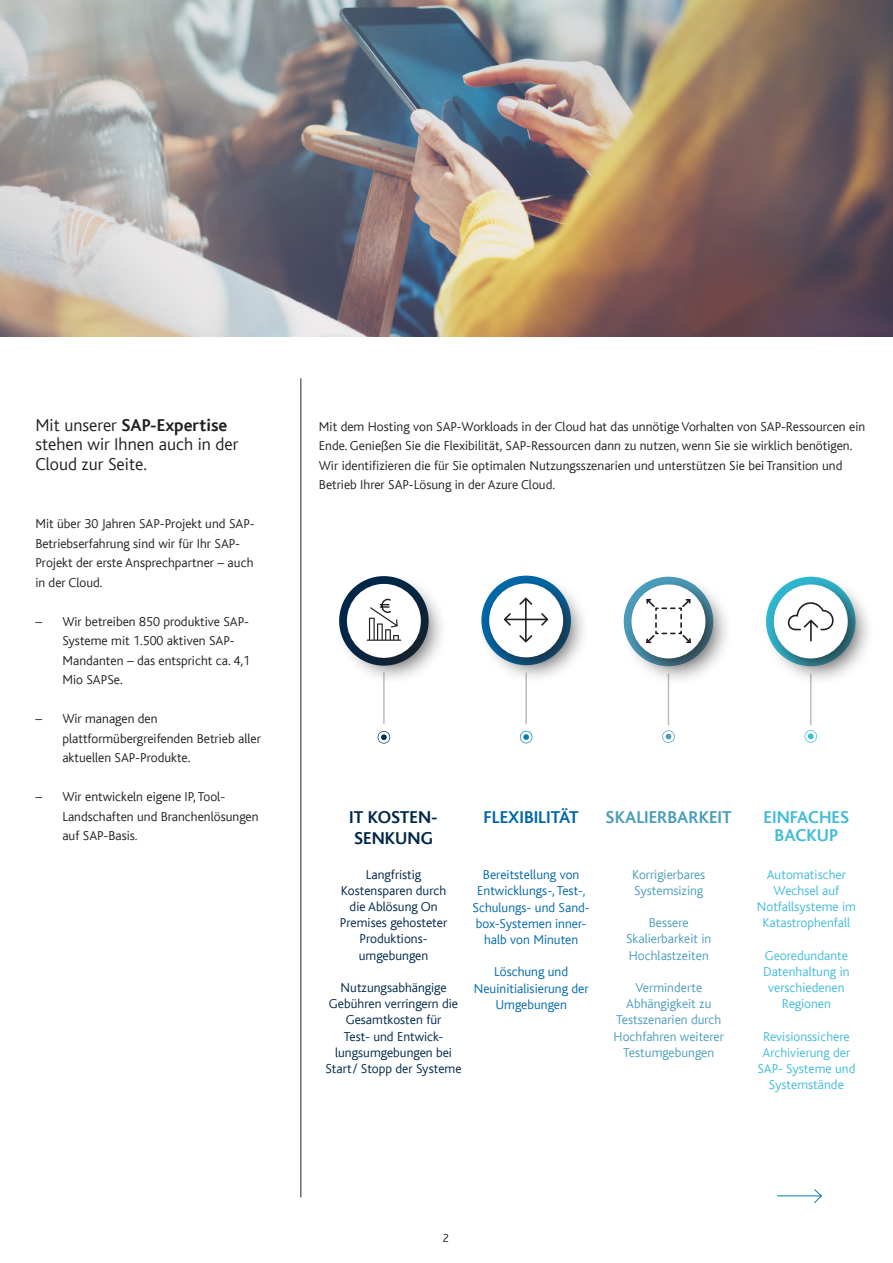
<style>
.page{position:relative;width:893px;height:1263px;background:#fff}
.page>*{position:absolute;margin:0;border:0;box-sizing:border-box;transform-origin:0 0}
.Bullets_grau{font:300 18px/19.5px "Bliss";color:#231f20}
.t1{font:700 18px/21.6px "Bliss";color:#002749}
.t2{font:700 18px/18px "Bliss";color:#42bbd9;text-align:center}
.t3{font:700 18px "Bliss";color:#4c9dbc}
.t4{font:700 18px "Bliss";color:#0068a9}
.Bullets_grau-2{font:300 13.5px/19.5px "Bliss";color:#231f20}
.t5{font:300 13.5px/16.2px "Bliss";color:#002749;text-align:center}
.t6{font:300 13.5px/16.2px "Bliss";color:#42bbd9;text-align:center}
.t7{font:300 13.5px/16.2px "Bliss";color:#4c9dbc;text-align:center}
.t8{font:300 13.5px/16.2px "Bliss";color:#0068a9;text-align:center}
.Fliesstext_grau{font:300 13.5px/19.5px "Bliss";color:#231f20}
.t9{font:300 12px "Bliss";color:#231f20}
.s1{font-weight:700}
</style>
<div class="page">
<hr style="left:777px;top:1195px;width:44px;height:1px;background:#0779b5">
<svg style="left:814px;top:1189px;width:8px;height:14px"></svg>
<hr style="left:301px;top:378px;width:1px;height:819px;background:#231f20">
<svg style="left:378px;top:731px;width:12px;height:12px"></svg>
<hr style="left:383px;top:672px;width:2px;height:52px;background:#bcbdc0">
<div style="left:337px;top:574px;width:110px;height:110px;background:#231f20;opacity:.75"></div>
<div style="left:347px;top:584px;width:74px;height:74px;background:#fff;border-radius:50%"></div>
<svg style="left:520px;top:731px;width:12px;height:12px"></svg>
<hr style="left:525px;top:672px;width:2px;height:52px;background:#bcbdc0">
<div style="left:480px;top:574px;width:110px;height:110px;background:#231f20;opacity:.75"></div>
<div style="left:489px;top:583px;width:74px;height:74px;background:#fff;border-radius:50%"></div>
<svg style="left:662px;top:730px;width:13px;height:13px"></svg>
<hr style="left:668px;top:673px;width:1px;height:52px;background:#bcbdc0">
<div style="left:622px;top:575px;width:110px;height:110px;background:#231f20;opacity:.75"></div>
<div style="left:631px;top:584px;width:74px;height:74px;background:#fff;border-radius:50%"></div>
<svg style="left:646px;top:599px;width:45px;height:44px"></svg>
<svg style="left:804px;top:730px;width:13px;height:13px"></svg>
<hr style="left:810px;top:673px;width:1px;height:52px;background:#bcbdc0">
<div style="left:764px;top:575px;width:110px;height:110px;background:#231f20;opacity:.75"></div>
<div style="left:774px;top:584px;width:74px;height:74px;background:#fff;border-radius:50%"></div>
<img style="left:0;top:0;width:893px;height:336px">
<svg style="left:788px;top:602px;width:46px;height:39px"></svg>
<svg style="left:504px;top:597px;width:44px;height:45px"></svg>
<svg style="left:367px;top:598px;width:34px;height:43px"></svg>
<p class="Bullets_grau" style="left:35px;top:415px;width:204px">Mit unserer <span class="s1">SAP-Expertise </span>stehen wir Ihnen auch in der<br>Cloud zur Seite.</p>
<p class="Fliesstext_grau" style="left:35px;top:514px;width:221px">Mit über 30 Jahren SAP-Projekt und SAP-Betriebserfahrung sind wir für Ihr SAP-Projekt der erste Ansprechpartner – auch in der Cloud.</p>
<p class="Bullets_grau-2" style="left:62px;top:612px;width:189px;text-indent:-27px">– Wir betreiben 850 produktive SAP-<br>Systeme mit 1.500 aktiven SAP-<br>Mandanten – das entspricht ca. 4,1<br>Mio SAPSe.</p>
<p class="Bullets_grau-2" style="left:62px;top:709px;width:200px;text-indent:-27px">– Wir managen den plattformübergreifenden Betrieb aller aktuellen SAP-Produkte.</p>
<p class="Bullets_grau-2" style="left:62px;top:787px;width:198px;text-indent:-27px">– Wir entwickeln eigene IP, Tool-<br>Landschaften und Branchenlösungen auf SAP-Basis.</p>
<p class="Bullets_grau-2" style="left:319px;top:417px;width:548px">Mit dem Hosting von SAP-Workloads in der Cloud hat das unnötige Vorhalten von SAP-Ressourcen ein Ende. Genießen Sie die Flexibilität, SAP-Ressourcen dann zu nutzen, wenn Sie sie wirklich benötigen.<br>Wir identifizieren die für Sie optimalen Nutzungsszenarien und unterstützen Sie bei Transition und Betrieb Ihrer SAP-Lösung in der Azure Cloud.</p>
<p class="t1" style="left:349px;top:806px;width:90px">IT KOSTEN-<br>SENKUNG</p>
<p class="t5" style="left:340px;top:866px;width:109px">Langfristig<br>Kostensparen durch die Ablösung On<br>Premises gehosteter<br>Produktions&shy;umgebungen</p>
<p class="t5" style="left:326px;top:980px;width:137px">Nutzungsabhängige<br>Gebühren verringern die<br>Gesamtkosten für<br>Test- und Entwick&shy;lungsumgebungen bei<br>Start/ Stopp der Systeme</p>
<p class="t4" style="left:484px;top:807px;width:97px">FLEXIBILITÄT</p>
<p class="t8" style="left:473px;top:867px;width:119px">Bereitstellung von<br>Entwicklungs-, Test-,<br>Schulungs- und Sand&shy;box-Systemen inner&shy;halb von Minuten</p>
<p class="t8" style="left:474px;top:964px;width:116px">Löschung und<br>Neuinitialisierung der<br>Umgebungen</p>
<p class="t3" style="left:606px;top:807px;width:128px">SKALIERBARKEIT</p>
<p class="t7" style="left:632px;top:866px;width:75px;text-align:left">Korrigierbares<br>Systemsizing</p>
<p class="t7" style="left:626px;top:915px;width:87px">Bessere<br>Skalierbarkeit in<br>Hochlastzeiten</p>
<p class="t7" style="left:614px;top:980px;width:112px">Verminderte<br>Abhängigkeit zu<br>Testszenarien durch<br>Hochfahren weiterer<br>Testumgebungen</p>
<p class="t2" style="left:764px;top:808px;width:87px">EINFACHES<br>BACKUP</p>
<p class="t6" style="left:757px;top:866px;width:101px">Automatischer<br>Wechsel auf<br>Notfallsysteme im<br>Katastrophenfall</p>
<p class="t6" style="left:763px;top:947px;width:88px">Georedundante<br>Datenhaltung in verschiedenen<br>Regionen</p>
<p class="t6" style="left:757px;top:1028px;width:100px">Revisionssichere<br>Archivierung der<br>SAP- Systeme und<br>Systemstände</p>
<p class="t9" style="left:443px;top:1231px;width:8px">2</p>
</div>
